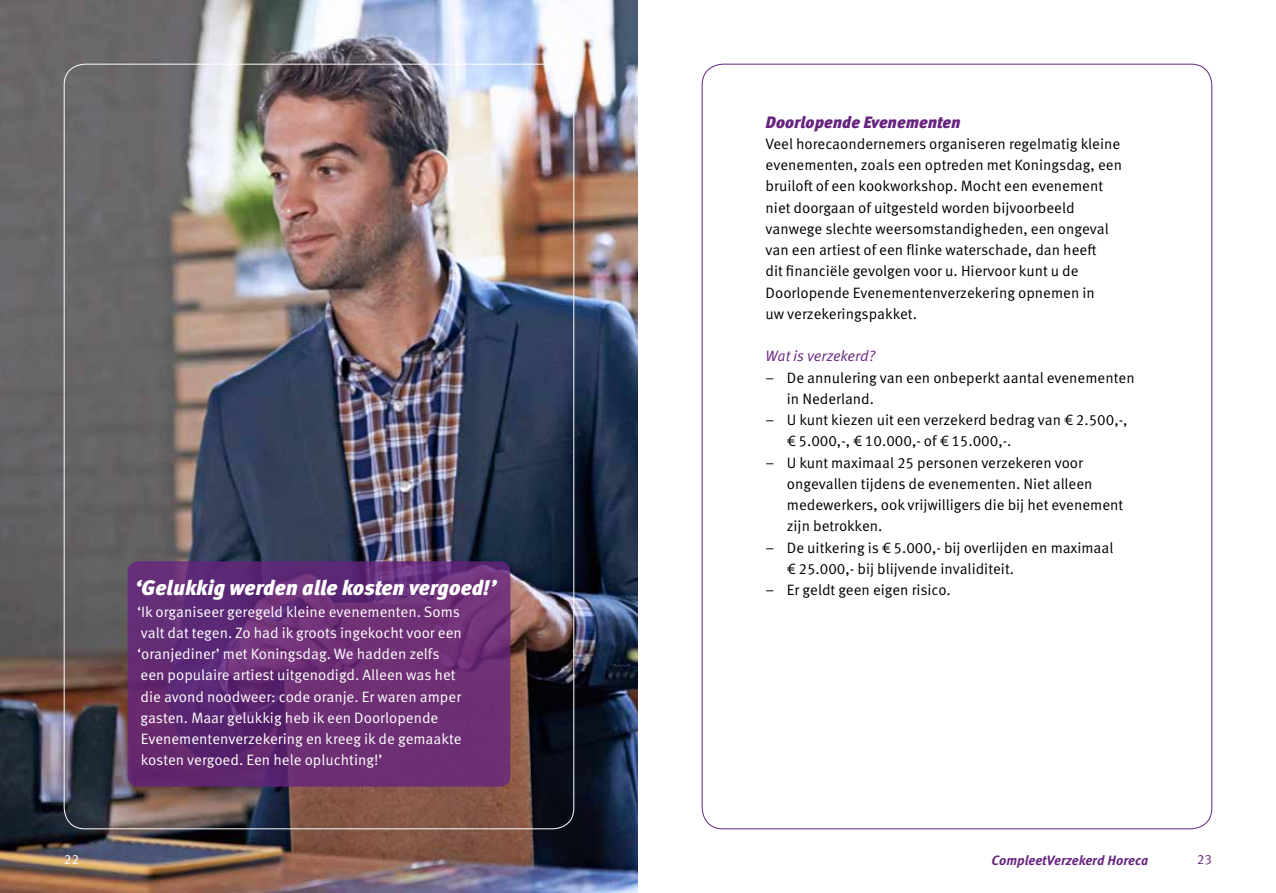
<style>
.page{position:relative;width:1276px;height:893px;background:#fff}
.page>*{position:absolute;margin:0;border:0;box-sizing:border-box;transform-origin:0 0}
.t1{font:italic 900 21px "Meta OT";letter-spacing:-.005em;color:#fff}
.t2{font:italic 900 16.5px "Meta OT";color:#66247f}
.t3{font:15px/21.3px "Meta OT Norm";color:#000}
.t4{font:15px/21.3px "Meta OT Norm";color:#fff}
.t5{font:15px "Meta OT Norm Ita";color:#66247f}
.t6{font:italic 700 13.5px "Meta OT";letter-spacing:-.005em;color:#66247f}
.t7{font:13.5px "Meta OT Norm";color:#fff}
.t8{font:13.5px "Meta OT Norm";color:#66247f}
</style>
<div class="page">
<img style="left:0;top:0;width:638px;height:893px">
<svg style="left:701px;top:63px;width:511px;height:767px"></svg>
<img style="left:63px;top:63px;width:511px;height:767px">
<h1 class="t1" style="left:135px;top:575px;width:363px">‘Gelukkig werden alle kosten vergoed!’</h1>
<p class="t4" style="left:137px;top:601px;width:326px">‘Ik organiseer geregeld kleine evenementen. Soms valt dat tegen. Zo had ik groots ingekocht voor een ‘oranjediner’ met Koningsdag. We hadden zelfs een populaire artiest uitgenodigd. Alleen was het die avond noodweer: code oranje. Er waren amper gasten. Maar gelukkig heb ik een Doorlopende Evenementenverzekering en kreeg ik de gemaakte kosten vergoed. Een hele opluchting!’</p>
<p class="t2" style="left:765px;top:112px;width:197px">Doorlopende Evenementen</p>
<p class="t3" style="left:765px;top:133px;width:358px">Veel horecaondernemers organiseren regelmatig kleine evenementen, zoals een optreden met Koningsdag, een bruiloft of een kookworkshop. Mocht een evenement niet doorgaan of uitgesteld worden bijvoorbeeld vanwege slechte weersomstandigheden, een ongeval van een artiest of een flinke waterschade, dan heeft<br>dit financiële gevolgen voor u. Hiervoor kunt u de Doorlopende Evenementenverzekering opnemen in<br>uw verzekeringspakket.</p>
<p class="t5" style="left:765px;top:347px;width:111px">Wat is verzekerd?</p>
<p class="t3" style="left:787px;top:367px;width:349px;text-indent:-21px">– De annulering van een onbeperkt aantal evenementen in Nederland.</p>
<p class="t3" style="left:787px;top:409px;width:342px;text-indent:-21px">– U kunt kiezen uit een verzekerd bedrag van € 2.500,-, € 5.000,-, € 10.000,- of € 15.000,-.</p>
<p class="t3" style="left:787px;top:452px;width:338px;text-indent:-21px">– U kunt maximaal 25 personen verzekeren voor ongevallen tijdens de evenementen. Niet alleen medewerkers, ook vrijwilligers die bij het evenement zijn betrokken.</p>
<p class="t3" style="left:787px;top:537px;width:328px;text-indent:-21px">– De uitkering is € 5.000,- bij overlijden en maximaal € 25.000,- bij blijvende invaliditeit.</p>
<p class="t3" style="left:765px;top:580px;width:187px">– Er geldt geen eigen risico.</p>
<p class="t7" style="left:64px;top:852px;width:17px">22</p>
<p class="t6" style="left:991px;top:852px;width:158px">CompleetVerzekerd Horeca</p>
<p class="t8" style="left:1196px;top:852px;width:17px">23</p>
</div>
